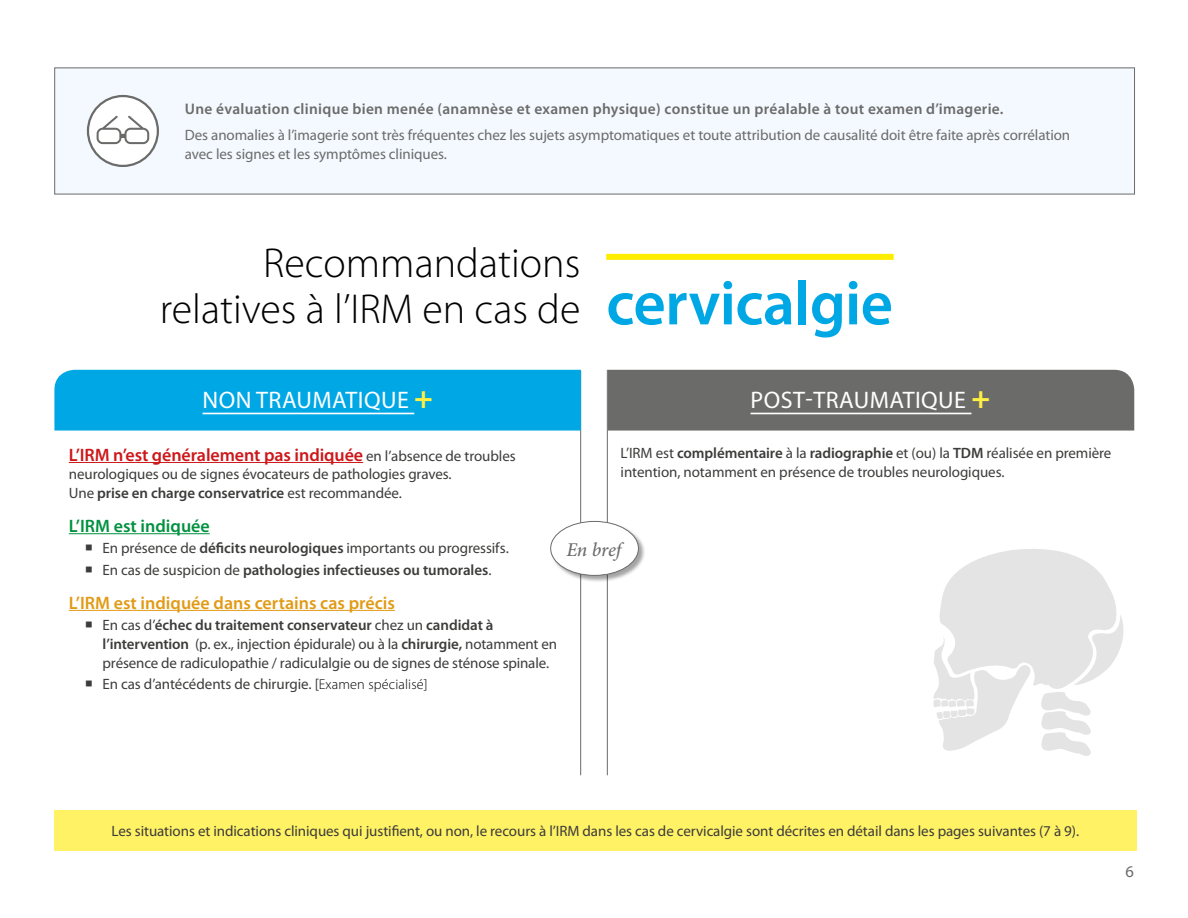
<style>
.page{position:relative;width:1188px;height:918px;background:#fff}
.page>*{position:absolute;margin:0;border:0;box-sizing:border-box;transform-origin:0 0}
.t1{font:300 42px/46.5px "Myriad Pro";color:#000}
.t2{font:24px "Myriad Pro";letter-spacing:.02em;color:#fff}
.t3{font:italic 500 19.5px "Minion Pro";letter-spacing:-.015em;color:#6b6b6a}
.t4{font:600 18px "Myriad Pro";letter-spacing:-.005em;color:#cd171a}
.t5{font:600 18px "Myriad Pro";color:#e19a15}
.t6{font:600 18px "Myriad Pro";color:#00913f}
.t7{font:16.5px "Myriad Pro";color:#6b6b6a}
.t8{font:600 15.3px "Myriad Pro";letter-spacing:.02em;color:#6b6b6a}
.t9{font:15px/18.8px "Myriad Pro";letter-spacing:-.005em;color:#3c3c3b}
.t10{font:15px/18.8px "Myriad Pro";letter-spacing:-.005em;color:#6b6b6a}
.t11{font:600 15px "Myriad Pro";color:#3c3c3b}
.s1{font-weight:600;font-size:63px;color:#00a7e5}
.s2{font-weight:700;font-size:31.5px;color:#fff042}
.s3{font-weight:400;font-size:15px;color:#3c3c3b}
.s4{font-weight:600}
.s5{font-weight:400}
.s6{font-weight:300;font-size:14.25px;color:#000}
</style>
<div class="page">
<div style="left:606px;top:254px;width:288px;height:6px;background:#ffed00"></div>
<svg style="left:933px;top:549px;width:191px;height:207px"></svg>
<hr style="left:580px;top:371px;width:1px;height:404px;background:#6b6b6a">
<div style="left:54px;top:810px;width:1083px;height:40px;background:#fff265"></div>
<div style="left:55px;top:68px;width:1080px;height:126px;background:#f3f9fe"></div>
<div style="left:88px;top:96px;width:70px;height:70px;background:#fff;border-radius:50%"></div>
<div style="left:87px;top:95px;width:72px;height:72px;border:2px solid #6b6b6a;border-radius:50%"></div>
<svg style="left:97px;top:116px;width:52px;height:28px"></svg>
<hr style="left:69px;top:462px;width:294px;height:1px;background:#cd171a">
<hr style="left:69px;top:533px;width:141px;height:1px;background:#00913f">
<hr style="left:69px;top:610px;width:326px;height:1px;background:#e19a15">
<hr style="left:607px;top:370px;width:1px;height:405px;background:#6b6b6a">
<div style="left:550px;top:521px;width:96px;height:62px;background:#000;opacity:.36"></div>
<div style="left:551px;top:521px;width:87px;height:54px;background:#fff;border-radius:50%"></div>
<div style="left:550px;top:521px;width:89px;height:55px;border:1px solid #6b6b6a;border-radius:50%"></div>
<div style="left:54px;top:370px;width:527px;height:61px;background:#00a7e5"></div>
<hr style="left:203px;top:413px;width:211px;height:1px;background:#fff">
<div style="left:608px;top:370px;width:526px;height:61px;background:#6b6b6a"></div>
<hr style="left:751px;top:413px;width:220px;height:1px;background:#fff">
<p class="t8" style="left:185px;top:100px;width:820px">Une évaluation clinique bien menée (anamnèse et examen physique) constitue un préalable à tout examen d’imagerie.</p>
<p class="t10" style="left:185px;top:126px;width:887px">Des anomalies à l’imagerie sont très fréquentes chez les sujets asymptomatiques et toute attribution de causalité doit être faite après corrélation avec les signes et les symptômes cliniques.</p>
<h1 class="t1" style="left:160px;top:239px;width:735px;text-indent:103px">Recommandations<br>relatives à l’IRM en cas de <span class="s1">cervicalgie</span></h1>
<h2 class="t2" style="left:203px;top:385px;width:232px">NON TRAUMATIQUE <span class="s2">+</span></h2>
<h2 class="t2" style="left:751px;top:385px;width:241px">POST-TRAUMATIQUE <span class="s2">+</span></h2>
<p class="t4" style="left:69px;top:443px;width:448px">L’IRM n’est généralement pas indiquée <span class="s3">en l’absence de troubles</span></p>
<p class="t9" style="left:69px;top:465px;width:384px">neurologiques ou de signes évocateurs de pathologies graves.<br>Une <span class="s4">prise en charge conservatrice</span> est recommandée.</p>
<p class="t6" style="left:69px;top:514px;width:143px">L’IRM est indiquée</p>
<p class="t9" style="left:85px;top:539px;width:426px">○ En présence de <span class="s4">déficits neurologiques</span> importants ou progressifs.</p>
<p class="t11" style="left:85px;top:560px;width:408px">○ <span class="s5">En cas de suspicion de</span> pathologies infectieuses ou tumorales<span class="s5">.</span></p>
<p class="t5" style="left:69px;top:591px;width:328px">L’IRM est indiquée dans certains cas précis</p>
<p class="t9" style="left:103px;top:615px;width:456px;text-indent:-18px">○ En cas d’<span class="s4">échec du traitement conservateur</span> chez un <span class="s4">candidat à l’intervention</span> (p. ex., injection épidurale) ou à la <span class="s4">chirurgie,</span> notamment en présence de radiculopathie / radiculalgie ou de signes de sténose spinale.</p>
<p class="t9" style="left:85px;top:674px;width:344px">○ En cas d’antécédents de chirurgie. [<span class="s6">Examen spécialisé]</span></p>
<p class="t9" style="left:621px;top:444px;width:492px">L’IRM est <span class="s4">complémentaire</span> à la <span class="s4">radiographie</span> et (ou) la <span class="s4">TDM</span> réalisée en première intention, notamment en présence de troubles neurologiques.</p>
<h3 class="t3" style="left:566px;top:536px;width:56px">En bref</h3>
<p class="t9" style="left:112px;top:821px;width:969px">Les situations et indications cliniques qui justifient, ou non, le recours à l’IRM dans les cas de cervicalgie sont décrites en détail dans les pages suivantes (7 à 9).</p>
<p class="t7" style="left:1126px;top:861px;width:10px">6</p>
</div>
